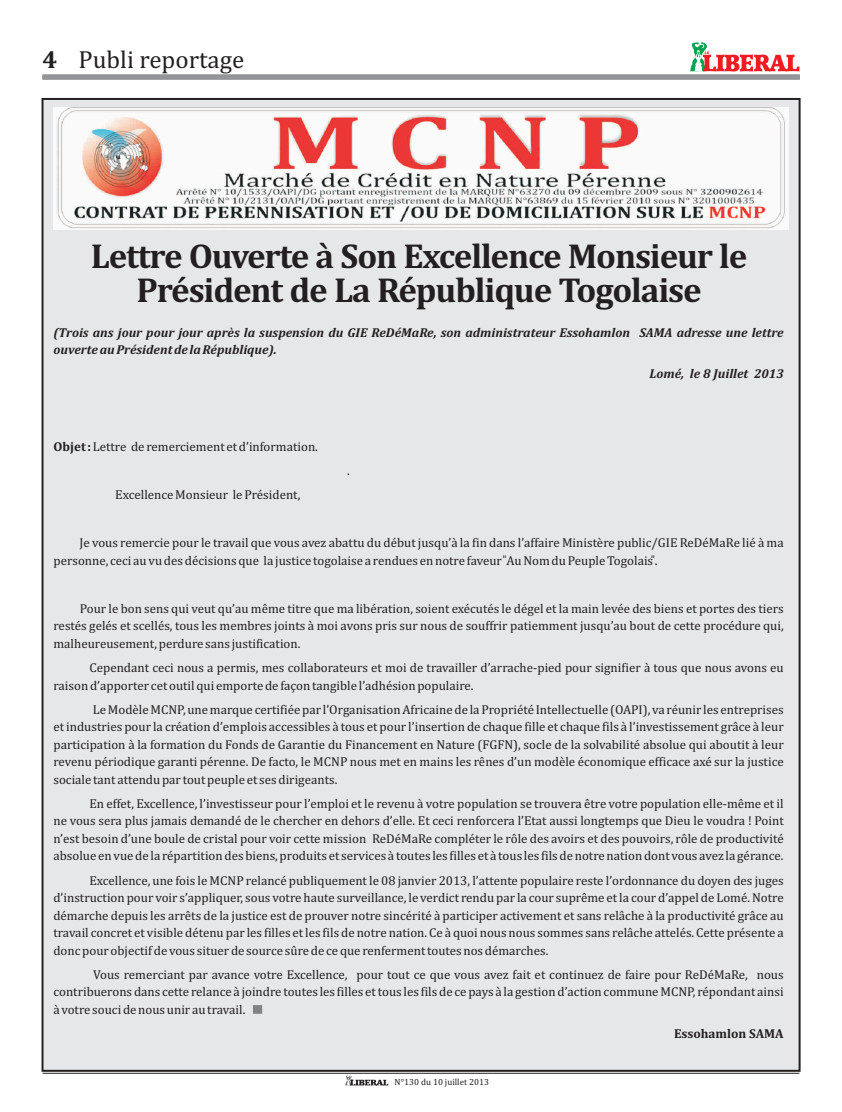
<style>
.page{position:relative;width:842px;height:1112px;background:#fff}
.page>*{position:absolute;margin:0;border:0;box-sizing:border-box;transform-origin:0 0}
.t1{font:700 35px/34.6px "Cambria";letter-spacing:-.035em;color:#231f20;text-align:center}
.t2{font:25px "Cambria";color:#231f20}
.t3{font:13px/17.5px "Cambria";color:#231f20;text-align:justify}
.t4{font:italic 700 13px/17.5px "Cambria";color:#231f20}
.t5{font:700 13px "Cambria";color:#231f20}
.t6{font:9px "Cambria";color:#231f20}
.t7{font:800 3.8px "Franklin Gothic";color:#ee1d23}
.s1{font-weight:700}
</style>
<div class="page">
<div style="left:42px;top:98px;width:758px;height:973px;background:#e6e7e9;border:2px solid #231f20"></div>
<svg style="left:690px;top:43px;width:109px;height:28px"></svg>
<svg style="left:345px;top:1075px;width:43px;height:10px"></svg>
<hr style="left:43px;top:75px;width:757px;height:4px;background:#939598">
<hr style="left:43px;top:1072px;width:756px;height:1px;background:#231f20">
<div style="left:253px;top:1004px;width:9px;height:9px;background:#808285"></div>
<img style="left:53px;top:108px;width:735px;height:122px">
<h2 class="t2" style="left:43px;top:51px;width:203px"><span class="s1">4</span> Publi reportage</h2>
<p class="t7" style="left:705px;top:51px;width:6px">LE</p>
<h1 class="t1" style="left:91px;top:242px;width:658px">Lettre Ouverte à Son Excellence Monsieur le<br>Président de La République Togolaise</h1>
<p class="t4" style="left:53px;top:325px;width:732px">(Trois ans jour pour jour après la suspension du GIE ReDéMaRe, son administrateur Essohamlon SAMA adresse une lettre ouverteau Président de la République).</p>
<p class="t4" style="left:650px;top:367px;width:136px">Lomé, le 8 Juillet 2013</p>
<p class="t3" style="left:53px;top:439px;width:266px"><span class="s1">Objet :</span> Lettre de remerciement et d’information.</p>
<p class="t3" style="left:347px;top:463px;width:4px">.</p>
<p class="t3" style="left:115px;top:487px;width:187px">Excellence Monsieur le Président,</p>
<p class="t3" style="left:53px;top:535px;width:732px;text-indent:26px">Je vous remercie pour le travail que vous avez abattu du début jusqu’à la fin dans l’affaire Ministère public/GIE ReDéMaRe lié à ma personne, ceci au vu des décisions que la justice togolaise a rendues en notre faveur "Au Nom du Peuple Togolais ".</p>
<p class="t3" style="left:53px;top:601px;width:732px;text-indent:26px">Pour le bon sens qui veut qu’au même titre que ma libération, soient exécutés le dégel et la main levée des biens et portes des tiers restés gelés et scellés, tous les membres joints à moi avons pris sur nous de souffrir patiemment jusqu’au bout de cette procédure qui, malheureusement, perdure sans justification.</p>
<p class="t3" style="left:53px;top:660px;width:732px;text-indent:36px">Cependant ceci nous a permis, mes collaborateurs et moi de travailler d’arrache-pied pour signifier à tous que nous avons eu raison d’apporter cet outil qui emporte de façon tangible l’adhésion populaire.</p>
<p class="t3" style="left:53px;top:701px;width:732px;text-indent:39px">Le Modèle MCNP, une marque certifiée par l’Organisation Africaine de la Propriété Intellectuelle (OAPI), va réunir les entreprises et industries pour la création d’emplois accessibles à tous et pour l’insertion de chaque fille et chaque fils à l’investissement grâce à leur participation à la formation du Fonds de Garantie du Financement en Nature (FGFN), socle de la solvabilité absolue qui aboutit à leur revenu périodique garanti pérenne. De facto, le MCNP nous met en mains les rênes d’un modèle économique efficace axé sur la justice sociale tant attendu par tout peuple et ses dirigeants.</p>
<p class="t3" style="left:53px;top:796px;width:732px;text-indent:36px">En effet, Excellence, l’investisseur pour l’emploi et le revenu à votre population se trouvera être votre population elle-même et il ne vous sera plus jamais demandé de le chercher en dehors d’elle. Et ceci renforcera l’Etat aussi longtemps que Dieu le voudra ! Point n’est besoin d’une boule de cristal pour voir cette mission ReDéMaRe compléter le rôle des avoirs et des pouvoirs, rôle de productivité absolue en vue de la répartition des biens, produits et services à toutes les filles et à tous les fils de notre nation dont vous avez la gérance.</p>
<p class="t3" style="left:53px;top:872px;width:732px;text-indent:36px">Excellence, une fois le MCNP relancé publiquement le 08 janvier 2013, l’attente populaire reste l’ordonnance du doyen des juges d’instruction pour voir s’appliquer, sous votre haute surveillance, le verdict rendu par la cour suprême et la cour d’appel de Lomé. Notre démarche depuis les arrêts de la justice est de prouver notre sincérité à participer activement et sans relâche à la productivité grâce au travail concret et visible détenu par les filles et les fils de notre nation. Ce à quoi nous nous sommes sans relâche attelés. Cette présente a donc pour objectif de vous situer de source sûre de ce que renferment toutes nos démarches.</p>
<p class="t3" style="left:53px;top:966px;width:732px;text-indent:40px">Vous remerciant par avance votre Excellence, pour tout ce que vous avez fait et continuez de faire pour ReDéMaRe, nous contribuerons dans cette relance à joindre toutes les filles et tous les fils de ce pays à la gestion d’action commune MCNP, répondant ainsi à votre souci de nous unir au travail.</p>
<p class="t5" style="left:674px;top:1028px;width:111px">Essohamlon SAMA</p>
<p class="t6" style="left:395px;top:1078px;width:96px">N°130 du 10 juillet 2013</p>
</div>
